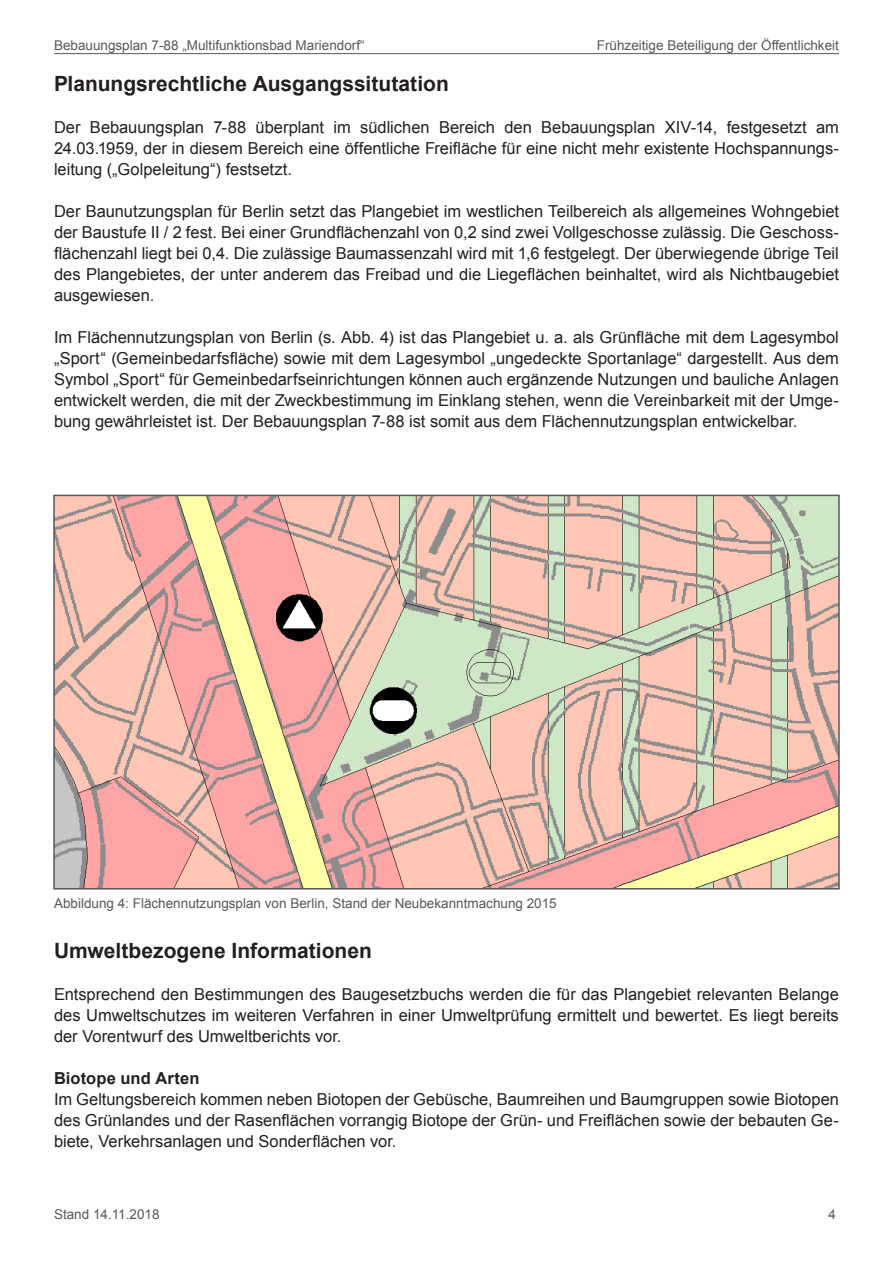
<style>
.page{position:relative;width:893px;height:1263px;background:#fff}
.page>*{position:absolute;margin:0;border:0;box-sizing:border-box;transform-origin:0 0}
.Überschrift{font:700 21px "Arial";color:#231f20}
.t1{font:19.65px "Arial";color:#000}
.Text{font:16.5px/21px "Arial";color:#231f20;text-align:justify}
.Überschrift-2{font:700 16.5px "Arial";letter-spacing:.005em;color:#231f20}
.Bildunterschrift{font:13.5px "Arial";color:#57585a}
</style>
<div class="page">
<hr style="left:54px;top:53px;width:785px;height:1px;background:#57585a">
<svg style="left:56px;top:498px;width:781px;height:388px;background:#e3bcaa"></svg>
<div style="left:53px;top:495px;width:787px;height:394px;border:2px solid #57585a"></div>
<p class="Bildunterschrift" style="left:54px;top:36px;width:312px">Bebauungsplan 7-88 „Multifunktionsbad Mariendorf“</p>
<p class="Bildunterschrift" style="left:597px;top:36px;width:244px">Frühzeitige Beteiligung der Öffentlichkeit</p>
<p class="Überschrift" style="left:54px;top:69px;width:396px">Planungsrechtliche Ausgangssitutation</p>
<p class="Text" style="left:54px;top:116px;width:786px">Der Bebauungsplan 7-88 überplant im südlichen Bereich den Bebauungsplan XIV-14, festgesetzt am 24.03.1959, der in diesem Bereich eine öffentliche Freifläche für eine nicht mehr existente Hochspannungs&shy;leitung („Golpeleitung“) festsetzt.</p>
<p class="Text" style="left:54px;top:200px;width:786px">Der Baunutzungsplan für Berlin setzt das Plangebiet im westlichen Teilbereich als allgemeines Wohngebiet der Baustufe II / 2 fest. Bei einer Grundflächenzahl von 0,2 sind zwei Vollgeschosse zulässig. Die Geschoss&shy;flächenzahl liegt bei 0,4. Die zulässige Baumassenzahl wird mit 1,6 festgelegt. Der überwiegende übrige Teil des Plangebietes, der unter anderem das Freibad und die Liegeflächen beinhaltet, wird als Nichtbaugebiet ausgewiesen.</p>
<p class="Text" style="left:54px;top:326px;width:786px">Im Flächennutzungsplan von Berlin (s. Abb. 4) ist das Plangebiet u. a. als Grünfläche mit dem Lagesymbol „Sport“ (Gemeinbedarfsfläche) sowie mit dem Lagesymbol „ungedeckte Sportanlage“ dargestellt. Aus dem Symbol „Sport“ für Gemeinbedarfseinrichtungen können auch ergänzende Nutzungen und bauliche Anlagen entwickelt werden, die mit der Zweckbestimmung im Einklang stehen, wenn die Vereinbarkeit mit der Umge&shy;bung gewährleistet ist. Der Bebauungsplan 7-88 ist somit aus dem Flächennutzungsplan entwickelbar.</p>
<p class="t1" style="left:52px;top:147px;width:490px">FNP (Flächennutzungsplan Berlin), aktuelle Arbeitskarte</p>
<p class="Bildunterschrift" style="left:54px;top:894px;width:504px">Abbildung 4: Flächennutzungsplan von Berlin, Stand der Neubekanntmachung 2015</p>
<p class="Überschrift" style="left:54px;top:937px;width:319px">Umweltbezogene Informationen</p>
<p class="Text" style="left:54px;top:984px;width:786px">Entsprechend den Bestimmungen des Baugesetzbuchs werden die für das Plangebiet relevanten Belange des Umweltschutzes im weiteren Verfahren in einer Umweltprüfung ermittelt und bewertet. Es liegt bereits der Vorentwurf des Umweltberichts vor.</p>
<p class="Überschrift-2" style="left:54px;top:1067px;width:147px">Biotope und Arten</p>
<p class="Text" style="left:54px;top:1089px;width:786px">Im Geltungsbereich kommen neben Biotopen der Gebüsche, Baumreihen und Baumgruppen sowie Biotopen des Grünlandes und der Rasenflächen vorrangig Biotope der Grün- und Freiflächen sowie der bebauten Ge&shy;biete, Verkehrsanlagen und Sonderflächen vor.</p>
<p class="Bildunterschrift" style="left:54px;top:1205px;width:107px">Stand 14.11.2018</p>
<p class="Bildunterschrift" style="left:828px;top:1205px;width:9px">4</p>
</div>
